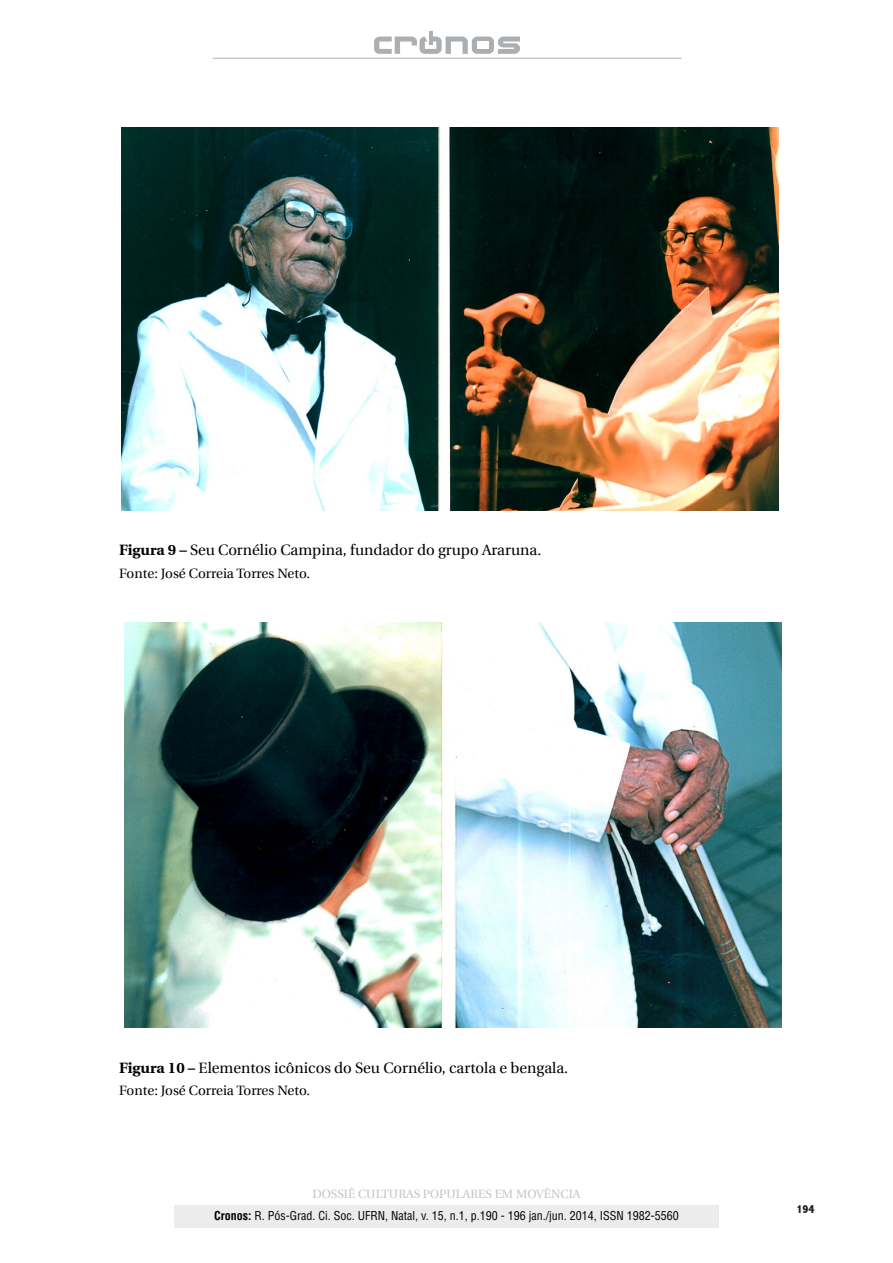
<style>
.page{position:relative;width:893px;height:1263px;background:#fff}
.page>*{position:absolute;margin:0;border:0;box-sizing:border-box;transform-origin:0 0}
.t1{font:15px "Utopia";color:#000}
.t2{font:13.5px "Utopia";color:#000}
.t3{font:condensed 12px "Helvetica LT Std";color:#000}
.t4{font:12px "Utopia";color:#c1c3c5}
.t5{font:800 condensed 12px "Abadi";color:#231f20}
.s1{font-weight:700}
</style>
<div class="page">
<hr style="left:213px;top:58px;width:468px;height:1px;background:#acafb2">
<div style="left:472px;top:37px;width:22px;height:17px;background:#acafb2;border-radius:5px"></div>
<svg style="left:374px;top:31px;width:94px;height:23px"></svg>
<svg style="left:498px;top:37px;width:22px;height:17px"></svg>
<div style="left:477px;top:42px;width:12px;height:7px;background:#fff"></div>
<div style="left:174px;top:1205px;width:545px;height:23px;background:#ebeced"></div>
<img style="left:124px;top:623px;width:319px;height:405px">
<img style="left:121px;top:128px;width:658px;height:382px">
<img style="left:454px;top:623px;width:328px;height:405px">
<p class="t1" style="left:119px;top:542px;width:423px"><span class="s1">Figura 9 –</span> Seu Cornélio Campina, fundador do grupo Araruna.</p>
<p class="t2" style="left:119px;top:566px;width:192px">Fonte: José Correia Torres Neto.</p>
<p class="t1" style="left:119px;top:1059px;width:450px"><span class="s1">Figura 10 –</span> Elementos icônicos do Seu Cornélio, cartola e bengala.</p>
<p class="t2" style="left:119px;top:1083px;width:192px">Fonte: José Correia Torres Neto.</p>
<p class="t4" style="left:312px;top:1187px;width:270px">DOSSIÊ CULTURAS POPULARES EM MOVÊNCIA</p>
<p class="t3" style="left:214px;top:1208px;width:466px"><span class="s1">Cronos:</span> R. Pós-Grad. Ci. Soc. UFRN, Natal, v. 15, n.1, p.190 - 196 jan./jun. 2014, ISSN 1982-5560</p>
<p class="t5" style="left:796px;top:1202px;width:20px">194</p>
</div>
